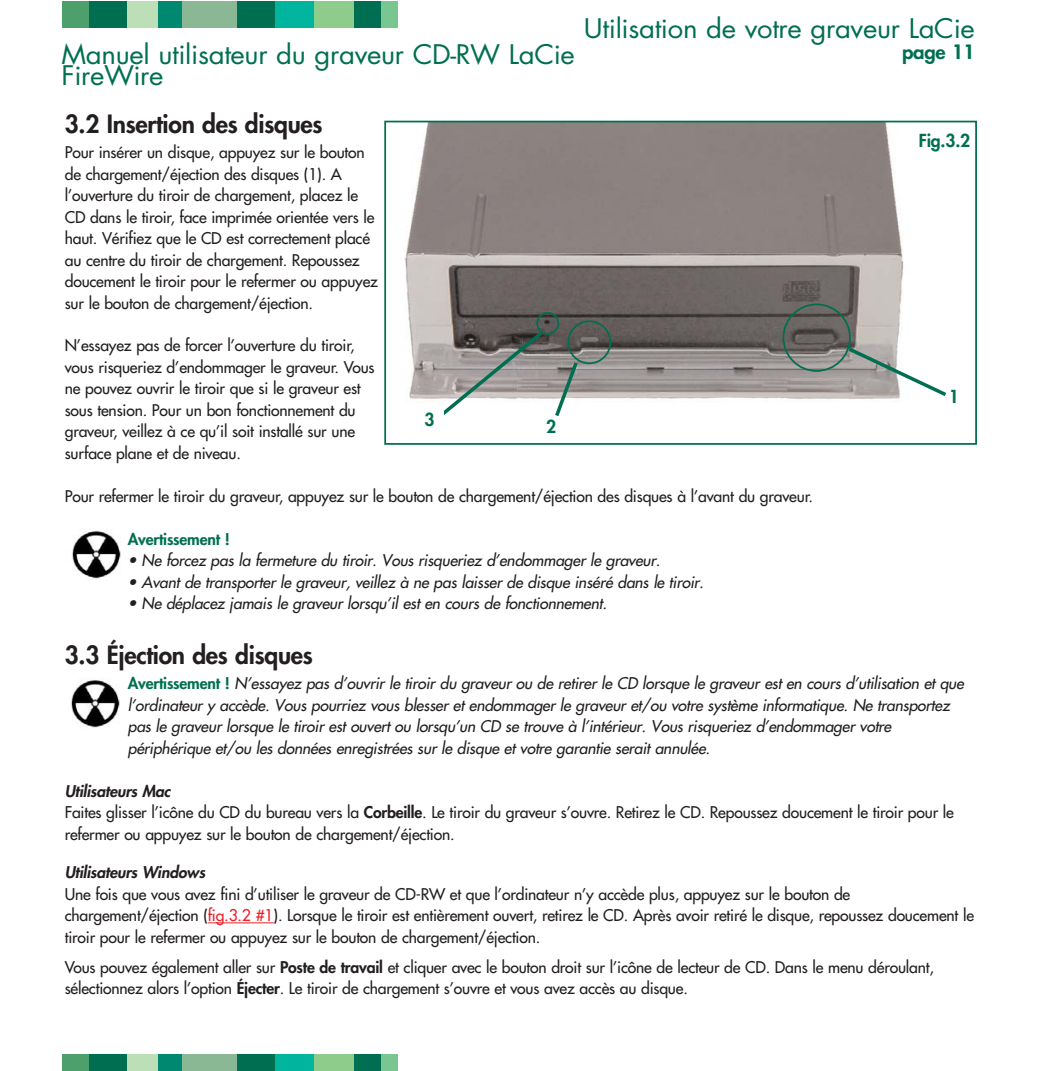
<style>
.page{position:relative;width:1040px;height:1071px;background:#fff}
.page>*{position:absolute;margin:0;border:0;box-sizing:border-box;transform-origin:0 0}
.t1{font:26.25px "Futura";letter-spacing:-.01em;color:#006f51;scale:1.05 1}
.t2{font:800 24.5px "Futura";letter-spacing:-.01em;color:#231f20}
.t3{font:800 19.25px "Futura";letter-spacing:-.01em;color:#006f51;scale:1.05 1}
.t4{font:800 17.5px "Futura";color:#006f51}
.t5{font:15.75px/21.5px "Futura";letter-spacing:-.01em;color:#231f20}
.t6{font:italic 15.75px/21.5px "Futura";letter-spacing:-.01em;color:#231f20}
.t7{font:italic 800 15.75px "Futura";letter-spacing:-.01em;color:#231f20}
.t8{font:800 15.75px "Futura";letter-spacing:-.01em;color:#006f51}
.s1{font-weight:800;font-style:normal;color:#006f51}
.s2{font-weight:800;font-style:italic}
.s3{font-weight:800}
.s4{color:#ed1e25}
</style>
<div class="page">
<hr style="left:208px;top:922px;width:66px;height:1px;background:#ed1e25">
<div style="left:63px;top:1px;width:27px;height:27px;background:#4d9f6b"></div>
<div style="left:90px;top:1px;width:38px;height:27px;background:#006f51"></div>
<div style="left:127px;top:1px;width:31px;height:27px;background:#bcdfb7"></div>
<div style="left:158px;top:1px;width:25px;height:27px;background:#008871"></div>
<div style="left:182px;top:1px;width:56px;height:27px;background:#8ab895"></div>
<div style="left:237px;top:1px;width:40px;height:27px;background:#006f51"></div>
<div style="left:275px;top:1px;width:39px;height:27px;background:#00b49e"></div>
<div style="left:314px;top:1px;width:39px;height:27px;background:#8ecc8c"></div>
<div style="left:353px;top:1px;width:29px;height:27px;background:#006f51"></div>
<div style="left:381px;top:1px;width:17px;height:27px;background:#7ac690"></div>
<div style="left:63px;top:1054px;width:27px;height:17px;background:#4d9f6b"></div>
<div style="left:90px;top:1054px;width:38px;height:17px;background:#006f51"></div>
<div style="left:127px;top:1054px;width:31px;height:17px;background:#bcdfb7"></div>
<div style="left:158px;top:1054px;width:25px;height:17px;background:#008871"></div>
<div style="left:182px;top:1054px;width:56px;height:17px;background:#8ab895"></div>
<div style="left:237px;top:1054px;width:40px;height:17px;background:#006f51"></div>
<div style="left:275px;top:1054px;width:39px;height:17px;background:#00b49e"></div>
<div style="left:314px;top:1054px;width:39px;height:17px;background:#8ecc8c"></div>
<div style="left:353px;top:1054px;width:29px;height:17px;background:#006f51"></div>
<div style="left:381px;top:1054px;width:17px;height:17px;background:#7ac690"></div>
<img style="left:404px;top:124px;width:500px;height:275px">
<div style="left:384px;top:121px;width:592px;height:324px;border:2px solid #006f51"></div>
<svg style="left:782px;top:304px;width:164px;height:95px"></svg>
<svg style="left:438px;top:312px;width:173px;height:104px"></svg>
<div style="left:423px;top:409px;width:21px;height:26px;background:#fff"></div>
<img style="left:72px;top:531px;width:49px;height:48px">
<img style="left:71px;top:680px;width:49px;height:48px">
<h1 class="t1" style="left:584px;top:16px;width:374px">Utilisation de votre graveur LaCie</h1>
<h1 class="t1" style="left:62px;top:43px;width:490px">Manuel utilisateur du graveur CD-RW LaCie</h1>
<p class="t3" style="left:902px;top:43px;width:71px">page 11</p>
<h1 class="t1" style="left:62px;top:64px;width:98px">FireWire</h1>
<h2 class="t2" style="left:65px;top:112px;width:259px">3.2 Insertion des disques</h2>
<p class="t5" style="left:65px;top:143px;width:315px">Pour insérer un disque, appuyez sur le bouton de chargement/éjection des disques (1). A l’ouverture du tiroir de chargement, placez le CD dans le tiroir, face imprimée orientée vers le haut. Vérifiez que le CD est correctement placé au centre du tiroir de chargement. Repoussez doucement le tiroir pour le refermer ou appuyez sur le bouton de chargement/éjection.</p>
<p class="t5" style="left:65px;top:336px;width:311px">N’essayez pas de forcer l’ouverture du tiroir, vous risqueriez d’endommager le graveur. Vous ne pouvez ouvrir le tiroir que si le graveur est sous tension. Pour un bon fonctionnement du graveur, veillez à ce qu’il soit installé sur une surface plane et de niveau.</p>
<p class="t5" style="left:65px;top:486px;width:749px">Pour refermer le tiroir du graveur, appuyez sur le bouton de chargement/éjection des disques à l’avant du graveur.</p>
<p class="t8" style="left:128px;top:531px;width:103px">Avertissement !</p>
<p class="t6" style="left:128px;top:551px;width:534px">• Ne forcez pas la fermeture du tiroir. Vous risqueriez d’endommager le graveur.</p>
<p class="t6" style="left:128px;top:572px;width:577px">• Avant de transporter le graveur, veillez à ne pas laisser de disque inséré dans le tiroir.</p>
<p class="t6" style="left:128px;top:594px;width:480px">• Ne déplacez jamais le graveur lorsqu’il est en cours de fonctionnement.</p>
<h2 class="t2" style="left:65px;top:643px;width:250px">3.3 Éjection des disques</h2>
<p class="t6" style="left:128px;top:674px;width:837px"><span class="s1">Avertissement !</span> N’essayez pas d’ouvrir le tiroir du graveur ou de retirer le CD lorsque le graveur est en cours d’utilisation et que l’ordinateur y accède. Vous pourriez vous blesser et endommager le graveur et/ou votre système informatique. Ne transportez pas le graveur lorsque le tiroir est ouvert ou lorsqu’un CD se trouve à l’intérieur. Vous risqueriez d’endommager votre périphérique et/ou les données enregistrées sur le disque et votre garantie serait annulée.</p>
<p class="t5" style="left:65px;top:781px;width:890px"><span class="s2">Utilisateurs Mac<br></span>Faites glisser l’icône du CD du bureau vers la <span class="s3">Corbeille</span>. Le tiroir du graveur s’ouvre. Retirez le CD. Repoussez doucement le tiroir pour le refermer ou appuyez sur le bouton de chargement/éjection.</p>
<p class="t7" style="left:65px;top:865px;width:142px">Utilisateurs Windows</p>
<p class="t5" style="left:65px;top:884px;width:910px">Une fois que vous avez fini d’utiliser le graveur de CD-RW et que l’ordinateur n’y accède plus, appuyez sur le bouton de chargement/éjection (<span class="s4">fig.3.2 #1</span>). Lorsque le tiroir est entièrement ouvert, retirez le CD. Après avoir retiré le disque, repoussez doucement le tiroir pour le refermer ou appuyez sur le bouton de chargement/éjection.</p>
<p class="t5" style="left:65px;top:957px;width:870px">Vous pouvez également aller sur <span class="s3">Poste de travail</span> et cliquer avec le bouton droit sur l’icône de lecteur de CD. Dans le menu déroulant, sélectionnez alors l’option <span class="s3">Éjecter</span>. Le tiroir de chargement s’ouvre et vous avez accès au disque.</p>
<p class="t4" style="left:918px;top:132px;width:53px">Fig.3.2</p>
<p class="t4" style="left:948px;top:388px;width:12px">1</p>
<p class="t4" style="left:424px;top:411px;width:12px">3</p>
<p class="t4" style="left:546px;top:418px;width:12px">2</p>
</div>
